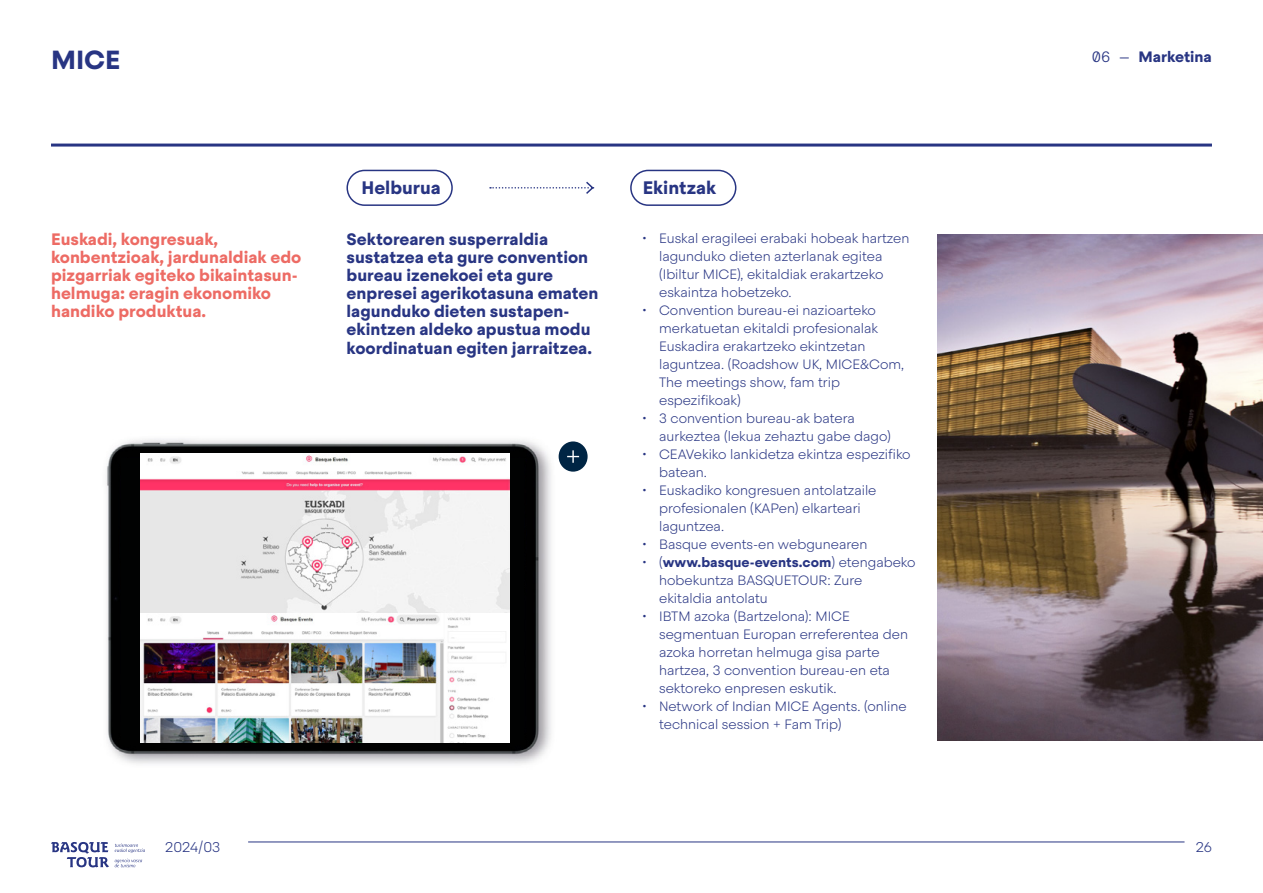
<style>
.page{position:relative;width:1263px;height:893px;background:#fff}
.page>*{position:absolute;margin:0;border:0;box-sizing:border-box;transform-origin:0 0}
.t1{font:700 26.1px "Steradian";color:#283583}
.t2{font:700 18px "Steradian";color:#283583}
.t3{font:700 16.5px/18px "Steradian";color:#283583}
.t4{font:700 16.5px/18px "Steradian";color:#ed6b64}
.t5{font:700 15px "Steradian";color:#283583}
.t6{font:200 14.1px "Steradian";color:#283583}
.t7{font:200 13.5px/18px "Steradian";color:#283583}
.s1{font-family:"Approach Mono";font-weight:300}
.s2{font-weight:700}
</style>
<div class="page">
<div style="left:630px;top:170px;width:106px;height:36px;border:2px solid #283583;border-radius:17px"></div>
<div style="left:346px;top:170px;width:107px;height:36px;border:2px solid #283583;border-radius:17px"></div>
<svg style="left:490px;top:181px;width:105px;height:13px"></svg>
<hr style="left:51px;top:144px;width:1161px;height:3px;background:#283583">
<img style="left:106px;top:439px;width:453px;height:325px">
<div style="left:121px;top:458px;width:402px;height:281px;background:#010202"></div>
<img style="left:141px;top:453px;width:369px;height:289px">
<img style="left:938px;top:234px;width:325px;height:506px">
<hr style="left:248px;top:841px;width:936px;height:1px;background:#283583">
<svg style="left:115px;top:859px;width:27px;height:8px"></svg>
<svg style="left:115px;top:843px;width:30px;height:10px"></svg>
<svg style="left:51px;top:842px;width:58px;height:25px"></svg>
<svg style="left:559px;top:441px;width:29px;height:31px"></svg>
<h1 class="t1" style="left:51px;top:44px;width:71px">MICE</h1>
<p class="t5" style="left:1092px;top:47px;width:121px"><span class="s1">06 —</span> Marketina</p>
<h2 class="t2" style="left:362px;top:177px;width:81px">Helburua</h2>
<h2 class="t2" style="left:643px;top:177px;width:75px">Ekintzak</h2>
<p class="t4" style="left:51px;top:231px;width:252px">Euskadi, kongresuak, konbentzioak, jardunaldiak edo pizgarriak egiteko bikaintasun&shy;helmuga: eragin ekonomiko handiko produktua.</p>
<p class="t3" style="left:347px;top:231px;width:254px">Sektorearen susperraldia sustatzea eta gure convention bureau izenekoei eta gure enpresei agerikotasuna ematen lagunduko dieten sustapen&shy;ekintzen aldeko apustua modu koordinatuan egiten jarraitzea.</p>
<p class="t7" style="left:659px;top:230px;width:252px;text-indent:-17px">• Euskal eragileei erabaki hobeak hartzen lagunduko dieten azterlanak egitea (Ibiltur MICE), ekitaldiak erakartzeko eskaintza hobetzeko.</p>
<p class="t7" style="left:659px;top:302px;width:246px;text-indent:-17px">• Convention bureau-ei nazioarteko merkatuetan ekitaldi profesionalak<br>Euskadira erakartzeko ekintzetan laguntzea. (Roadshow UK, MICE&amp;Com,<br>The meetings show, fam trip espezifikoak)</p>
<p class="t7" style="left:659px;top:410px;width:233px;text-indent:-17px">• 3 convention bureau-ak batera aurkeztea (lekua zehaztu gabe dago)</p>
<p class="t7" style="left:659px;top:446px;width:253px;text-indent:-17px">• CEAVekiko lankidetza ekintza espezifiko batean.</p>
<p class="t7" style="left:659px;top:481px;width:219px;text-indent:-17px">• Euskadiko kongresuen antolatzaile profesionalen (KAPen) elkarteari laguntzea.</p>
<p class="t7" style="left:642px;top:535px;width:227px">• Basque events-en webgunearen</p>
<p class="t7" style="left:659px;top:553px;width:258px;text-indent:-17px">• (<span class="s2">www.basque-events.com</span>) etengabeko hobekuntza BASQUETOUR: Zure ekitaldia antolatu</p>
<p class="t7" style="left:659px;top:607px;width:250px;text-indent:-17px">• IBTM azoka (Bartzelona): MICE segmentuan Europan erreferentea den azoka horretan helmuga gisa parte hartzea, 3 convention bureau-en eta sektoreko enpresen eskutik.</p>
<p class="t7" style="left:659px;top:697px;width:249px;text-indent:-17px">• Network of Indian MICE Agents. (online technical session + Fam Trip)</p>
<p class="t6" style="left:165px;top:838px;width:57px">2024/03</p>
<p class="t6" style="left:1196px;top:838px;width:17px">26</p>
</div>
